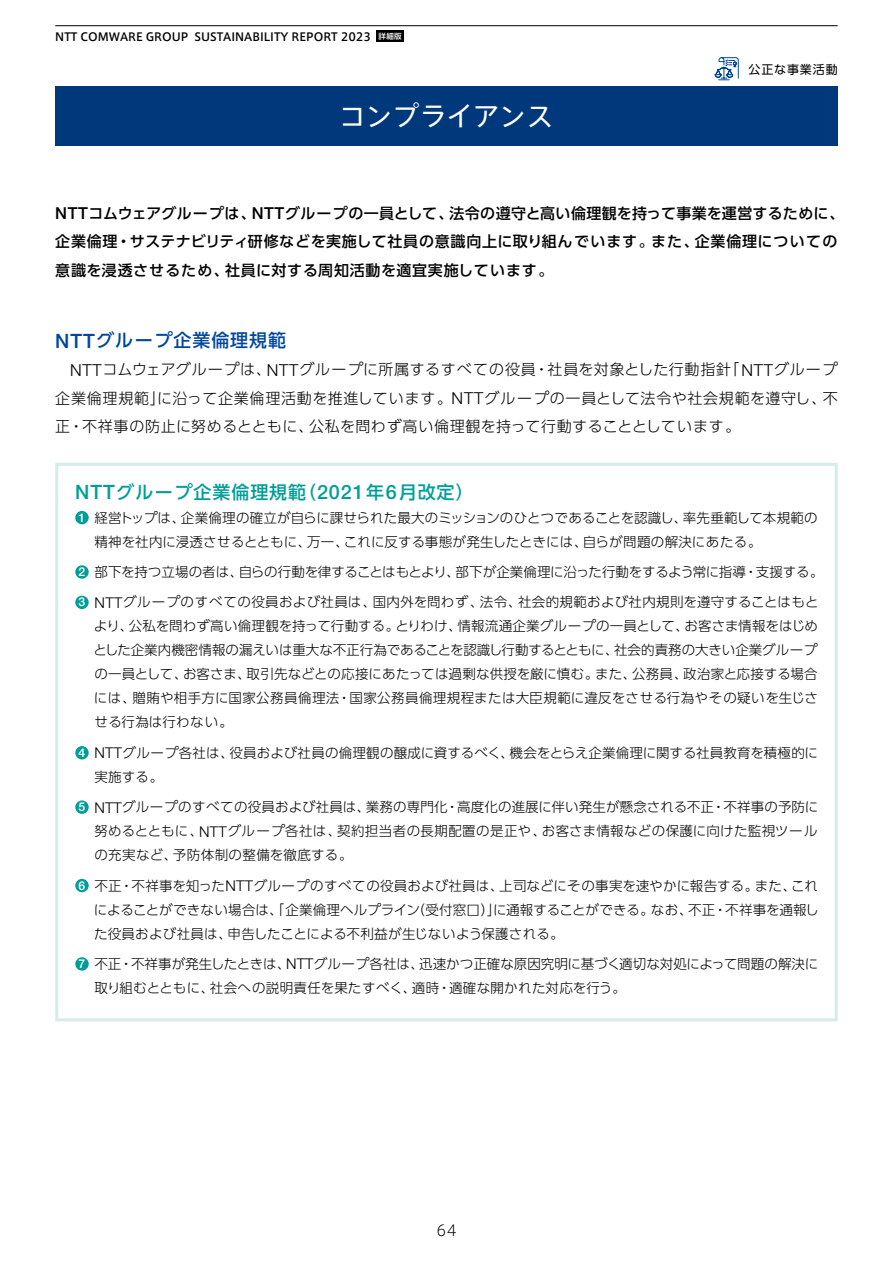
<style>
.page{position:relative;width:893px;height:1263px;background:#fff}
.page>*{position:absolute;margin:0;border:0;box-sizing:border-box;transform-origin:0 0}
.t1{font:27px "Axis Std";letter-spacing:-.02em;color:#fff}
.t2{font:500 18px "UD Shin Go Pro";letter-spacing:.05em;color:#009e98}
.t3{font:500 18px "UD Shin Go Pro";letter-spacing:.05em;color:#00479d}
.t4{font:300 15px/28.5px "UD Shin Go Pro";letter-spacing:.035em;color:#000;text-align:justify}
.t5{font:500 15px/28.5px "UD Shin Go Pro";letter-spacing:.03em;color:#000}
.t6{font:300 15px "Axis Std";color:#000}
.t7{font:300 13.5px/24px "UD Shin Go Pro";letter-spacing:.005em;color:#000}
.t8{font:300 13.5px "UD Shin Go Pro";letter-spacing:-.015em;color:#000}
.t9{font:12px "UD Shin Go Pro";letter-spacing:.075em;color:#000}
.t10{font:500 11.25px "Axis Std";color:#000}
.t11{font:500 7.5px "UD Shin Go Pro";color:#fff}
.s1{font-family:"Helvetica Neue LT Std";font-size:16.5px}
.s2{font-family:"Helvetica Neue LT Std";font-size:19.8px}
.s3{font-family:"Helvetica Neue LT Std";font-weight:500;font-size:12.15px;color:#fff}
.s4{font-family:"Helvetica Neue LT Std";font-size:14.85px}
</style>
<div class="page">
<div style="left:376px;top:30px;width:28px;height:12px;background:#000"></div>
<svg style="left:714px;top:57px;width:25px;height:24px"></svg>
<div style="left:75px;top:511px;width:14px;height:13px;background:#009e98;border-radius:50%"></div>
<div style="left:75px;top:565px;width:14px;height:14px;background:#009e98;border-radius:50%"></div>
<div style="left:75px;top:596px;width:14px;height:13px;background:#009e98;border-radius:50%"></div>
<div style="left:75px;top:746px;width:14px;height:13px;background:#009e98;border-radius:50%"></div>
<div style="left:75px;top:800px;width:14px;height:14px;background:#009e98;border-radius:50%"></div>
<div style="left:75px;top:879px;width:14px;height:13px;background:#009e98;border-radius:50%"></div>
<div style="left:75px;top:957px;width:14px;height:14px;background:#009e98;border-radius:50%"></div>
<div style="left:55px;top:463px;width:783px;height:558px;border:3px solid #d4eceb"></div>
<div style="left:55px;top:86px;width:783px;height:60px;background:#00387c"></div>
<hr style="left:55px;top:25px;width:783px;height:1px;background:#000">
<p class="t10" style="left:55px;top:28px;width:317px">NTT COMWARE GROUP SUSTAINABILITY REPORT 2023</p>
<p class="t11" style="left:378px;top:30px;width:25px">詳細版</p>
<h1 class="t1" style="left:339px;top:96px;width:216px">コンプライアンス</h1>
<p class="t9" style="left:748px;top:60px;width:91px">公正な事業活動</p>
<p class="t5" style="left:55px;top:199px;width:791px"><span class="s1">NTT</span>コムウェアグループは、<span class="s1">NTT</span>グループの一員として、法令の遵守と高い倫理観を持って事業を運営するために、企業倫理・サステナビリティ研修などを実施して社員の意識向上に取り組んでいます。また、企業倫理についての意識を浸透させるため、社員に対する周知活動を適宜実施しています。</p>
<h2 class="t3" style="left:55px;top:325px;width:232px"><span class="s2">NTT</span>グループ企業倫理規範</h2>
<p class="t4" style="left:55px;top:355px;width:784px;text-indent:15px"><span class="s1">NTT</span>コムウェアグループは、<span class="s1">NTT</span>グループに所属するすべての役員・社員を対象とした行動指針「<span class="s1">NTT</span>グループ企業倫理規範」に沿って企業倫理活動を推進しています。<span class="s1">NTT</span>グループの一員として法令や社会規範を遵守し、不正・不祥事の防止に努めるとともに、公私を問わず高い倫理観を持って行動することとしています。</p>
<h2 class="t2" style="left:75px;top:477px;width:400px"><span class="s2">NTT</span>グループ企業倫理規範（<span class="s2">2021</span>年<span class="s2">6</span>月改定）</h2>
<p class="t7" style="left:94px;top:505px;width:725px;text-indent:-16px"><span class="s3">1</span> 経営トップは、企業倫理の確立が自らに課せられた最大のミッションのひとつであることを認識し、率先垂範して本規範の精神を社内に浸透させるとともに、万一、これに反する事態が発生したときには、自らが問題の解決にあたる。</p>
<p class="t8" style="left:79px;top:561px;width:746px"><span class="s3">2</span> 部下を持つ立場の者は、自らの行動を律することはもとより、部下が企業倫理に沿った行動をするよう常に指導・支援する。</p>
<p class="t7" style="left:94px;top:590px;width:726px;text-align:justify;text-indent:-15px"><span class="s3">3</span> <span class="s4">NTT</span>グループのすべての役員および社員は、国内外を問わず、法令、社会的規範および社内規則を遵守することはもとより、公私を問わず高い倫理観を持って行動する。とりわけ、情報流通企業グループの一員として、お客さま情報をはじめとした企業内機密情報の漏えいは重大な不正行為であることを認識し行動するとともに、社会的責務の大きい企業グループの一員として、お客さま、取引先などとの応接にあたっては過剰な供授を厳に慎む。また、公務員、政治家と応接する場合には、贈賄や相手方に国家公務員倫理法・国家公務員倫理規程または大臣規範に違反をさせる行為やその疑いを生じさせる行為は行わない。</p>
<p class="t7" style="left:94px;top:740px;width:725px;text-indent:-16px"><span class="s3">4</span> <span class="s4">NTT</span>グループ各社は、役員および社員の倫理観の醸成に資するべく、機会をとらえ企業倫理に関する社員教育を積極的に実施する。</p>
<p class="t7" style="left:94px;top:795px;width:725px;text-align:justify;text-indent:-16px"><span class="s3">5</span> <span class="s4">NTT</span>グループのすべての役員および社員は、業務の専門化・高度化の進展に伴い発生が懸念される不正・不祥事の予防に努めるとともに、<span class="s4">NTT</span>グループ各社は、契約担当者の長期配置の是正や、お客さま情報などの保護に向けた監視ツールの充実など、予防体制の整備を徹底する。</p>
<p class="t7" style="left:94px;top:873px;width:726px;text-align:justify;text-indent:-15px"><span class="s3">6</span> 不正・不祥事を知った<span class="s4">NTT</span>グループのすべての役員および社員は、上司などにその事実を速やかに報告する。また、これによることができない場合は、「企業倫理ヘルプライン（受付窓口）」に通報することができる。なお、不正・不祥事を通報した役員および社員は、申告したことによる不利益が生じないよう保護される。</p>
<p class="t7" style="left:94px;top:951px;width:725px;text-indent:-16px"><span class="s3">7</span> 不正・不祥事が発生したときは、<span class="s4">NTT</span>グループ各社は、迅速かつ正確な原因究明に基づく適切な対処によって問題の解決に取り組むとともに、社会への説明責任を果たすべく、適時・適確な開かれた対応を行う。</p>
<p class="t6" style="left:436px;top:1219px;width:22px">64</p>
</div>
